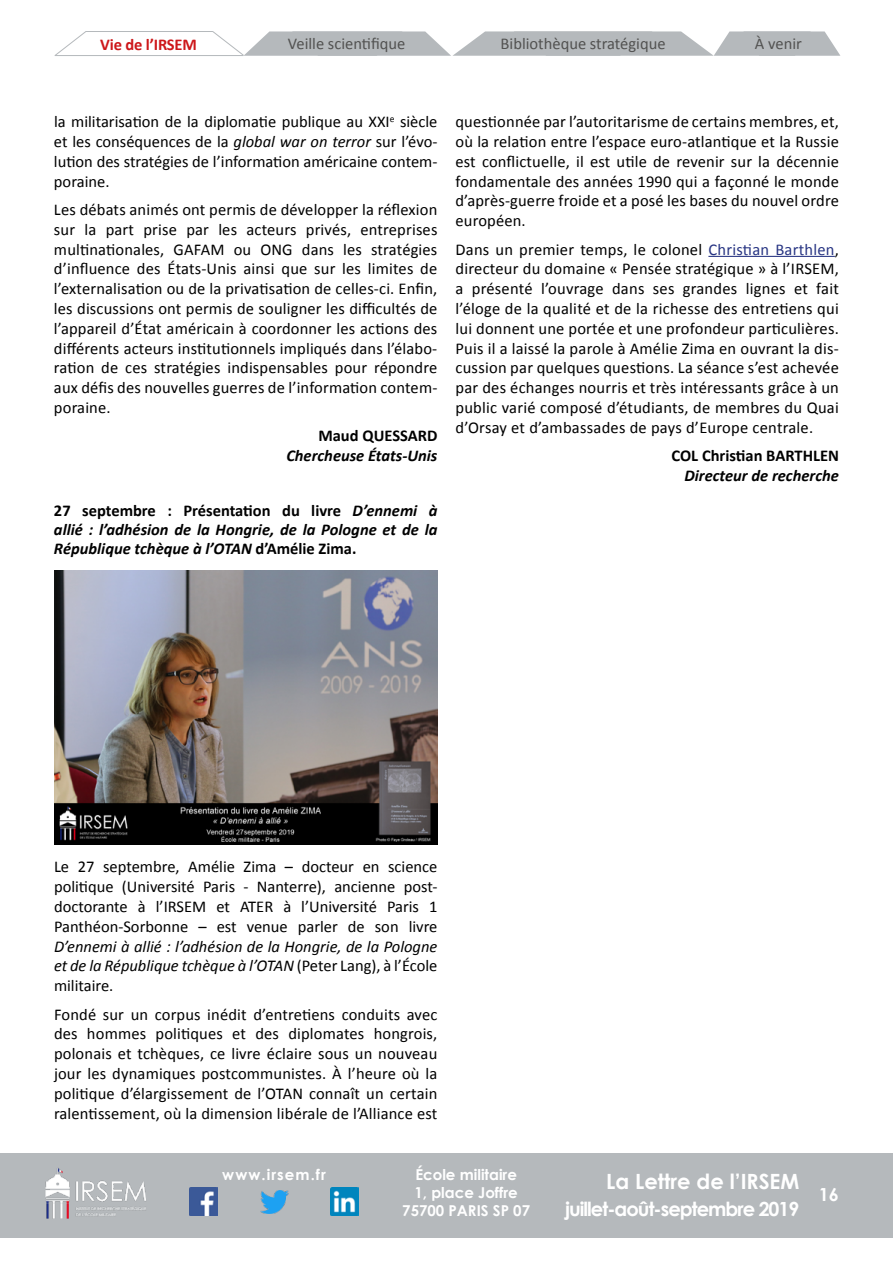
<style>
.page{position:relative;width:893px;height:1263px;background:#fff}
.page>*{position:absolute;margin:0;border:0;box-sizing:border-box;transform-origin:0 0}
.t1{font:700 21px "Century Gothic";color:#fff}
.t2{font:700 19.5px "Century Gothic";letter-spacing:-.05em;color:#fff}
.t3{font:700 18px "Century Gothic";color:#fff}
.t4{font:16.5px/19.8px "Calibri";letter-spacing:.01em;color:#000;text-align:justify}
.t5{font:italic 700 16.5px/18.9px "Calibri";color:#000;text-align:justify}
.t6{font:italic 16.5px/19.8px "Calibri";color:#000;text-align:justify}
.t7{font:16.5px "Calibri";color:#525251}
.t8{font:700 16.5px "Calibri";color:#000}
.t9{font:700 16.5px "Calibri";letter-spacing:-.01em;color:#cd171a}
.t10{font:700 15px/18px "Century Gothic";color:#fff;text-align:center}
.t11{font:700 15px "Century Gothic";letter-spacing:.07em;color:#fff}
.s1{font-style:italic}
.s2{font-style:normal}
.s3{color:#283583}
</style>
<div class="page">
<svg style="left:54px;top:31px;width:32px;height:25px"></svg>
<hr style="left:55px;top:55px;width:189px;height:1px;background:#b5b9bc">
<hr style="left:86px;top:31px;width:127px;height:1px;background:#b5b9bc">
<svg style="left:213px;top:31px;width:628px;height:25px"></svg>
<div style="left:0;top:1152px;width:893px;height:85px;background:#b5b9bc"></div>
<img style="left:45px;top:1168px;width:101px;height:51px">
<img style="left:189px;top:1188px;width:28px;height:28px">
<img style="left:260px;top:1190px;width:28px;height:23px">
<img style="left:331px;top:1188px;width:28px;height:28px">
<img style="left:54px;top:570px;width:383px;height:274px">
<hr style="left:708px;top:256px;width:127px;height:1px;background:#283583">
<p class="t9" style="left:100px;top:34px;width:98px">Vie de l’IRSEM</p>
<p class="t7" style="left:288px;top:33px;width:119px">Veille scientifique</p>
<p class="t7" style="left:501px;top:33px;width:167px">Bibliothèque stratégique</p>
<p class="t7" style="left:755px;top:33px;width:48px">À venir</p>
<p class="t4" style="left:54px;top:112px;width:385px">la militarisation de la diplomatie publique au XXI<sup>e</sup> siècle et les conséquences de la <span class="s1">global war on terror</span> sur l’évo&shy;lution des stratégies de l’information américaine contem&shy;poraine.</p>
<p class="t4" style="left:54px;top:200px;width:385px">Les débats animés ont permis de développer la réflexion sur la part prise par les acteurs privés, entreprises multinationales, GAFAM ou ONG dans les stratégies d’influence des États-Unis ainsi que sur les limites de l’externalisation ou de la privatisation de celles-ci. Enfin, les discussions ont permis de souligner les difficultés de l’appareil d’État américain à coordonner les actions des différents acteurs institutionnels impliqués dans l’élabo&shy;ration de ces stratégies indispensables pour répondre aux défis des nouvelles guerres de l’information contem&shy;poraine.</p>
<p class="t8" style="left:318px;top:425px;width:121px">Maud QUESSARD</p>
<p class="t5" style="left:286px;top:446px;width:153px">Chercheuse États-Unis</p>
<p class="t5" style="left:54px;top:501px;width:385px"><span class="s2">27 septembre : Présentation du livre</span> D’ennemi à allié : l’adhésion de la Hongrie, de la Pologne et de la République tchèque à l’OTAN <span class="s2">d’Amélie Zima.</span></p>
<p class="t4" style="left:455px;top:112px;width:385px">questionnée par l’autoritarisme de certains membres, et, où la relation entre l’espace euro-atlantique et la Russie est conflictuelle, il est utile de revenir sur la décennie fondamentale des années 1990 qui a façonné le monde d’après-guerre froide et a posé les bases du nouvel ordre européen.</p>
<p class="t4" style="left:455px;top:239px;width:385px">Dans un premier temps, le colonel <span class="s3">Christian Barthlen</span>, directeur du domaine « Pensée stratégique » à l’IRSEM, a présenté l’ouvrage dans ses grandes lignes et fait l’éloge de la qualité et de la richesse des entretiens qui lui donnent une portée et une profondeur particulières.<br>Puis il a laissé la parole à Amélie Zima en ouvrant la dis&shy;cussion par quelques questions. La séance s’est achevée par des échanges nourris et très intéressants grâce à un public varié composé d’étudiants, de membres du Quai d’Orsay et d’ambassades de pays d’Europe centrale.</p>
<p class="t8" style="left:671px;top:445px;width:169px">COL Christian BARTHLEN</p>
<p class="t5" style="left:684px;top:466px;width:156px">Directeur de recherche</p>
<p class="t4" style="left:54px;top:857px;width:385px">Le 27 septembre, Amélie Zima – docteur en science politique (Université Paris - Nanterre), ancienne post&shy;doctorante à l’IRSEM et ATER à l’Université Paris 1<br>Panthéon-Sorbonne – est venue parler de son livre</p>
<p class="t6" style="left:54px;top:936px;width:385px">D’ennemi à allié : l’adhésion de la Hongrie, de la Pologne et de la République tchèque à l’OTAN <span class="s2">(Peter Lang), à l’École militaire.</span></p>
<p class="t4" style="left:54px;top:1004px;width:385px">Fondé sur un corpus inédit d’entretiens conduits avec des hommes politiques et des diplomates hongrois, polonais et tchèques, ce livre éclaire sous un nouveau jour les dynamiques postcommunistes. À l’heure où la politique d’élargissement de l’OTAN connaît un certain ralentissement, où la dimension libérale de l’Alliance est</p>
<p class="t11" style="left:222px;top:1163px;width:105px">www.irsem.fr</p>
<p class="t10" style="left:402px;top:1165px;width:129px">École militaire<br>1, place Joffre<br>75700 PARIS SP 07</p>
<p class="t1" style="left:606px;top:1165px;width:195px">La Lettre de l’IRSEM</p>
<p class="t2" style="left:565px;top:1194px;width:236px">juillet-août-septembre 2019</p>
<p class="t3" style="left:819px;top:1181px;width:22px">16</p>
</div>
